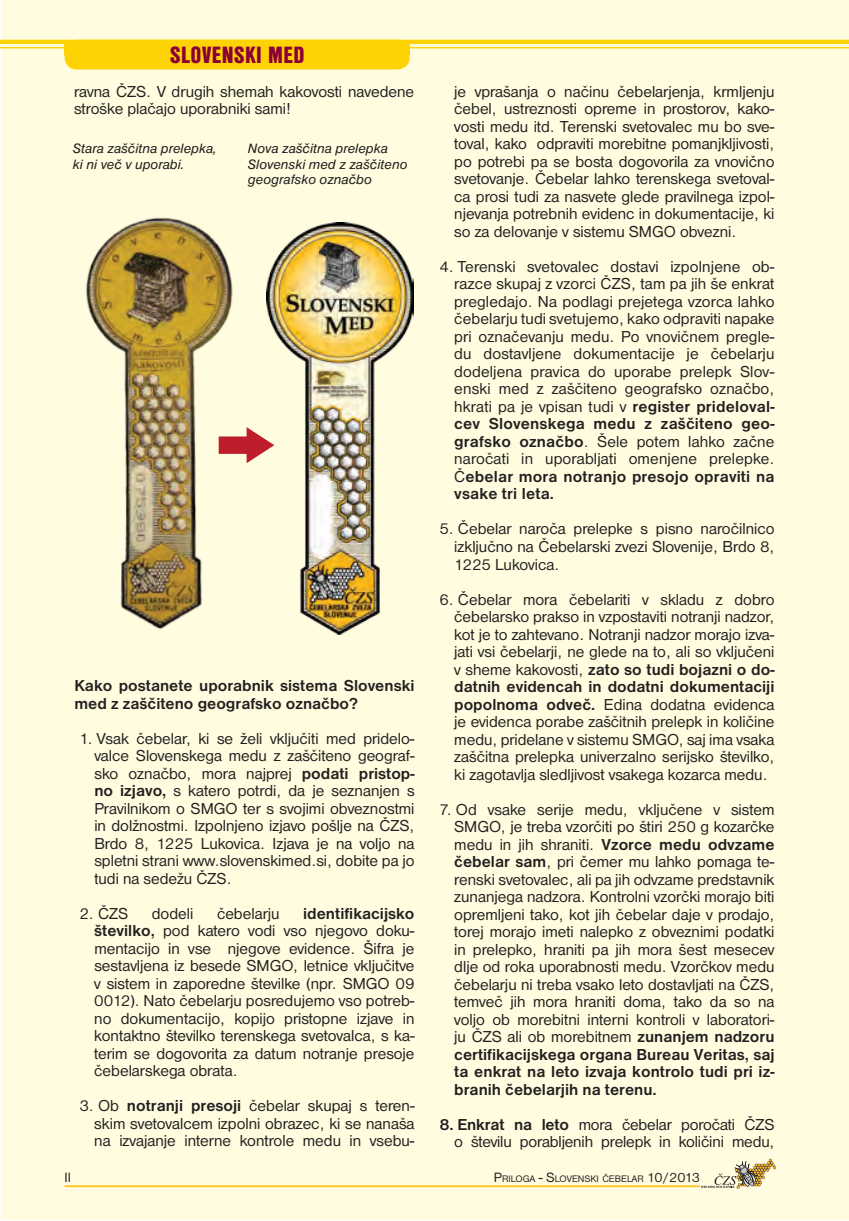
<style>
.page{position:relative;width:849px;height:1221px;background:#fff}
.page>*{position:absolute;margin:0;border:0;box-sizing:border-box;transform-origin:0 0}
.t1{font:24.5px "Nimbus San DCE Blac Cond";letter-spacing:.015em;color:#8b0036}
.t2{font:16.45px/17.5px "Nimbus San DCE";color:#231f20;text-align:justify}
.t3{font:700 16.45px/17.5px "Nimbus San DCE";color:#231f20}
.t4{font:italic 14px/15.8px "Nimbus San DCE";color:#231f20}
.t5{font:14px "Nimbus San DCE";color:#231f20}
.t6{font:9.8px "Nimbus San DCE";color:#231f20}
.s1{font-weight:700}
.s2{font-size:14px}
</style>
<div class="page">
<div style="left:1px;top:1px;width:847px;height:1218px;background:#fffce0"></div>
<hr style="left:64px;top:1185px;width:635px;height:1px;background:#fec210">
<div style="left:64px;top:40px;width:345px;height:29px;background:#fed304;border-radius:12px"></div>
<hr style="left:0;top:40px;width:833px;height:4px;background:#fed304">
<hr style="left:0;top:47px;width:833px;height:1px;background:#fed304">
<div style="left:64px;top:40px;width:345px;height:15px;background:#fed304"></div>
<hr style="left:833px;top:40px;width:15px;height:4px;background:#fed304">
<svg style="left:833px;top:47px;width:15px;height:1px"></svg>
<svg style="left:700px;top:1158px;width:75px;height:30px"></svg>
<svg style="left:248px;top:428px;width:18px;height:35px"></svg>
<img style="left:86px;top:217px;width:162px;height:413px">
<img style="left:266px;top:223px;width:147px;height:411px">
<h1 class="t1" style="left:170px;top:41px;width:136px">SLOVENSKI MED</h1>
<p class="t2" style="left:74px;top:83px;width:341px">ravna ČZS. V drugih shemah kakovosti navedene stroške plačajo uporabniki sami!</p>
<p class="t2" style="left:454px;top:83px;width:321px">je vprašanja o načinu čebelarjenja, krmljenju čebel, ustreznosti opreme in prostorov, kako&shy;vosti medu itd. Terenski svetovalec mu bo sve&shy;toval, kako odpraviti morebitne pomanjkljivosti, po potrebi pa se bosta dogovorila za vnovično svetovanje. Čebelar lahko terenskega svetoval&shy;ca prosi tudi za nasvete glede pravilnega izpol&shy;njevanja potrebnih evidenc in dokumentacije, ki so za delovanje v sistemu SMGO obvezni.</p>
<p class="t2" style="left:454px;top:258px;width:322px;text-indent:-15px">4. Terenski svetovalec dostavi izpolnjene ob&shy;razce skupaj z vzorci ČZS, tam pa jih še enkrat pregledajo. Na podlagi prejetega vzorca lahko čebelarju tudi svetujemo, kako odpraviti napake pri označevanju medu. Po vnovičnem pregle&shy;du dostavljene dokumentacije je čebelarju dodeljena pravica do uporabe prelepk Slov&shy;enski med z zaščiteno geografsko označbo, hkrati pa je vpisan tudi v <span class="s1">register prideloval&shy;cev Slovenskega medu z zaščiteno geo&shy;grafsko označbo</span>. Šele potem lahko začne naročati in uporabljati omenjene prelepke.<br>Č<span class="s1">ebelar mora notranjo presojo opraviti na vsake tri leta.</span></p>
<p class="t2" style="left:454px;top:520px;width:321px;text-indent:-15px">5. Čebelar naroča prelepke s pisno naročilnico izključno na Čebelarski zvezi Slovenije, Brdo 8, 1225 Lukovica.</p>
<p class="t2" style="left:454px;top:590px;width:322px;text-indent:-15px">6. Čebelar mora čebelariti v skladu z dobro čebelarsko prakso in vzpostaviti notranji nadzor, kot je to zahtevano. Notranji nadzor morajo izva&shy;jati vsi čebelarji, ne glede na to, ali so vključeni v sheme kakovosti, <span class="s1">zato so tudi bojazni o do&shy;datnih evidencah in dodatni dokumentaciji popolnoma odveč.</span> Edina dodatna evidenca je evidenca porabe zaščitnih prelepk in količine medu, pridelane v sistemu SMGO, saj ima vsaka zaščitna prelepka univerzalno serijsko številko, ki zagotavlja sledljivost vsakega kozarca medu.</p>
<p class="t2" style="left:454px;top:800px;width:322px;text-indent:-15px">7. Od vsake serije medu, vključene v sistem SMGO, je treba vzorčiti po štiri 250 g kozarčke medu in jih shraniti. <span class="s1">Vzorce medu odvzame čebelar sam</span>, pri čemer mu lahko pomaga te&shy;renski svetovalec, ali pa jih odvzame predstavnik zunanjega nadzora. Kontrolni vzorčki morajo biti opremljeni tako, kot jih čebelar daje v prodajo, torej morajo imeti nalepko z obveznimi podatki in prelepko, hraniti pa jih mora šest mesecev dlje od roka uporabnosti medu. Vzorčkov medu čebelarju ni treba vsako leto dostavljati na ČZS, temveč jih mora hraniti doma, tako da so na voljo ob morebitni interni kontroli v laboratori&shy;ju ČZS ali ob morebitnem <span class="s1">zunanjem nadzoru certifikacijskega organa Bureau Veritas, saj ta enkrat na leto izvaja kontrolo tudi pri iz&shy;branih čebelarjih na terenu.</span></p>
<p class="t2" style="left:439px;top:1115px;width:336px;text-align:right"><span class="s1">8. Enkrat na leto</span> mora čebelar poročati ČZS o številu porabljenih prelepk in količini medu,</p>
<p class="t4" style="left:73px;top:140px;width:145px">Stara zaščitna prelepka, ki ni več v uporabi.</p>
<p class="t4" style="left:248px;top:140px;width:161px">Nova zaščitna prelepka<br>Slovenski med z zaščiteno geografsko označbo</p>
<p class="t3" style="left:74px;top:677px;width:341px">Kako postanete uporabnik sistema Slovenski med z zaščiteno geografsko označbo?</p>
<p class="t2" style="left:94px;top:729px;width:321px;text-indent:-15px">1. Vsak čebelar, ki se želi vključiti med pridelo&shy;valce Slovenskega medu z zaščiteno geograf&shy;sko označbo, mora najprej <span class="s1">podati pristop&shy;no izjavo,</span> s katero potrdi, da je seznanjen s Pravilnikom o SMGO ter s svojimi obveznostmi in dolžnostmi. Izpolnjeno izjavo pošlje na ČZS, Brdo 8, 1225 Lukovica. Izjava je na voljo na spletni strani www.slovenskimed.si, dobite pa jo tudi na sedežu ČZS.</p>
<p class="t2" style="left:79px;top:904px;width:50px">2. ČZS</p>
<p class="t2" style="left:152px;top:904px;width:43px">dodeli</p>
<p class="t2" style="left:217px;top:904px;width:64px">čebelarju</p>
<p class="t2" style="left:94px;top:904px;width:322px;text-indent:209px"><span class="s1">identifikacijsko številko,</span> pod katero vodi vso njegovo doku&shy;mentacijo in vse njegove evidence. Šifra je sestavljena iz besede SMGO, letnice vključitve v sistem in zaporedne številke (npr. SMGO 09<br>0012). Nato čebelarju posredujemo vso potreb&shy;no dokumentacijo, kopijo pristopne izjave in kontaktno številko terenskega svetovalca, s ka&shy;terim se dogovorita za datum notranje presoje čebelarskega obrata.</p>
<p class="t2" style="left:94px;top:1097px;width:321px;text-indent:-15px">3. Ob <span class="s1">notranji presoji</span> čebelar skupaj s teren&shy;skim svetovalcem izpolni obrazec, ki se nanaša na izvajanje interne kontrole medu in vsebu-</p>
<p class="t5" style="left:64px;top:1169px;width:8px">II</p>
<p class="t6" style="left:493px;top:1172px;width:207px"><span class="s2">P</span>RILOGA <span class="s2">- S</span>LOVENSKI ČEBELAR <span class="s2">10/2013</span></p>
</div>
